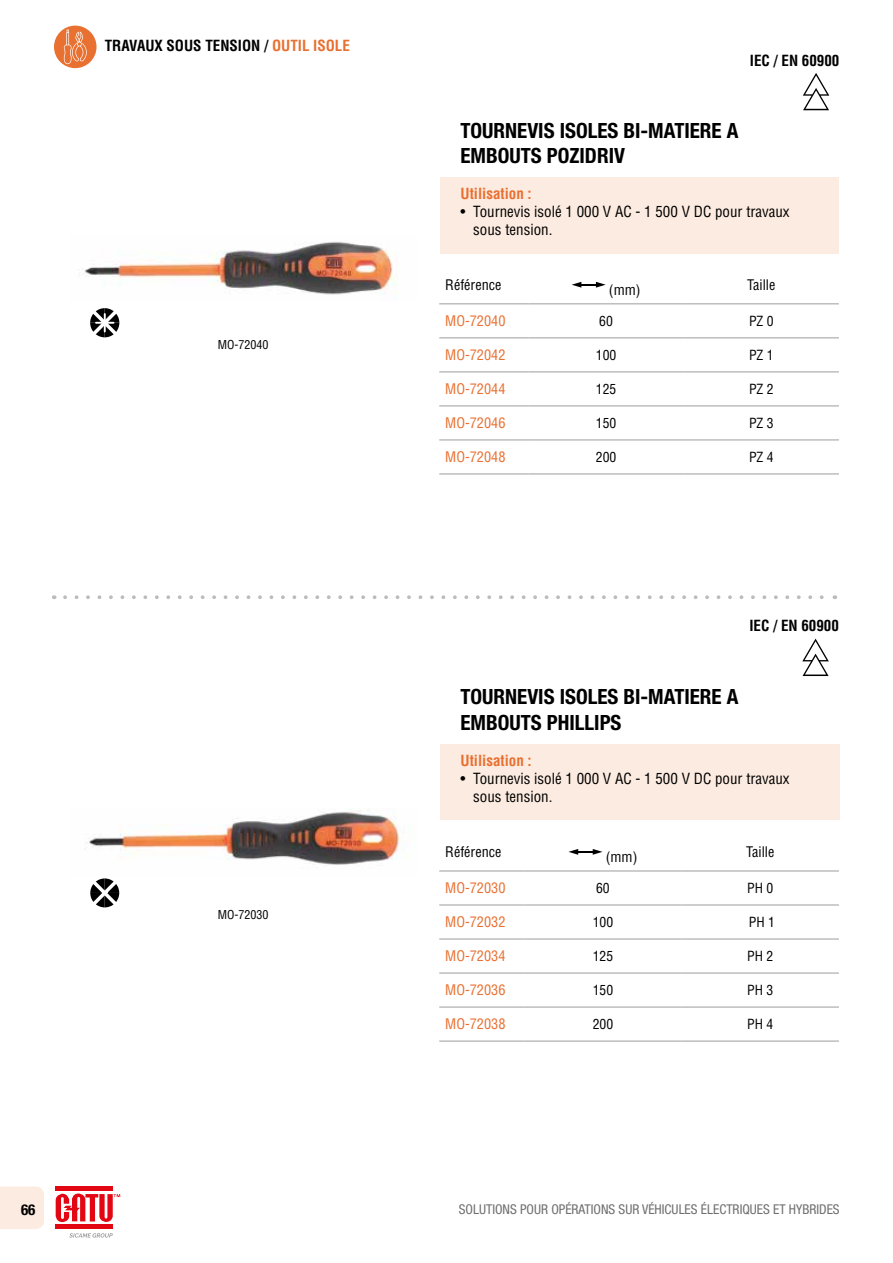
<style>
.page{position:relative;width:893px;height:1263px;background:#fff}
.page>*{position:absolute;margin:0;border:0;box-sizing:border-box;transform-origin:0 0}
.t1{font:700 condensed 21px/25.5px "Helvetica Neue LT Std";color:#000}
.t2{font:condensed 15px/18px "Helvetica LT Std";color:#000}
.t3{font:700 condensed 15px "Helvetica LT Std";color:#000}
.t4{font:700 condensed 15px "Helvetica LT Std";color:#e87031}
.t5{font:700 condensed 15px "Helvetica Neue LT Std";color:#000}
.t6{font:condensed 14.25px "Helvetica LT Std";color:#e87031}
.t7{font:condensed 14.25px "Helvetica LT Std";color:#000}
.t8{font:condensed 13.65px "Helvetica LT Std";color:#000}
.t9{font:condensed 13.5px "Helvetica Neue LT Std";color:#706f6f}
.t10{font:condensed 12px "Helvetica LT Std";color:#000}
.s1{color:#e87031}
</style>
<div class="page">
<div style="left:0;top:1186px;width:44px;height:43px;background:#fcebe0"></div>
<div style="left:55px;top:1186px;width:58px;height:5px;background:#e30613"></div>
<div style="left:55px;top:1224px;width:58px;height:5px;background:#e30613"></div>
<svg style="left:56px;top:1193px;width:64px;height:29px"></svg>
<svg style="left:69px;top:1233px;width:44px;height:4px"></svg>
<div style="left:54px;top:26px;width:43px;height:42px;background:#e87031;border-radius:50%"></div>
<svg style="left:63px;top:30px;width:24px;height:34px"></svg>
<div style="left:440px;top:745px;width:399px;height:75px;background:#fcebe0"></div>
<div style="left:440px;top:177px;width:399px;height:76px;background:#fcebe0"></div>
<hr style="left:439px;top:337px;width:89px;height:1px;background:#9d9d9c">
<hr style="left:439px;top:371px;width:89px;height:1px;background:#9d9d9c">
<hr style="left:439px;top:405px;width:89px;height:1px;background:#9d9d9c">
<hr style="left:439px;top:440px;width:89px;height:1px;background:#9d9d9c">
<hr style="left:439px;top:474px;width:89px;height:1px;background:#9d9d9c">
<hr style="left:528px;top:337px;width:156px;height:1px;background:#9d9d9c">
<hr style="left:684px;top:337px;width:155px;height:1px;background:#9d9d9c">
<hr style="left:528px;top:371px;width:156px;height:1px;background:#9d9d9c">
<hr style="left:684px;top:371px;width:155px;height:1px;background:#9d9d9c">
<hr style="left:528px;top:405px;width:156px;height:1px;background:#9d9d9c">
<hr style="left:684px;top:405px;width:155px;height:1px;background:#9d9d9c">
<hr style="left:528px;top:440px;width:156px;height:1px;background:#9d9d9c">
<hr style="left:684px;top:440px;width:155px;height:1px;background:#9d9d9c">
<hr style="left:528px;top:474px;width:156px;height:1px;background:#9d9d9c">
<hr style="left:684px;top:474px;width:155px;height:1px;background:#9d9d9c">
<svg style="left:439px;top:281px;width:400px;height:23px"></svg>
<img style="left:78px;top:241px;width:319px;height:57px">
<svg style="left:803px;top:73px;width:26px;height:37px"></svg>
<svg style="left:90px;top:308px;width:29px;height:29px"></svg>
<svg style="left:65px;top:595px;width:770px;height:4px"></svg>
<hr style="left:439px;top:905px;width:85px;height:1px;background:#9d9d9c">
<hr style="left:439px;top:939px;width:85px;height:1px;background:#9d9d9c">
<hr style="left:439px;top:973px;width:85px;height:1px;background:#9d9d9c">
<hr style="left:439px;top:1007px;width:85px;height:1px;background:#9d9d9c">
<hr style="left:439px;top:1041px;width:85px;height:1px;background:#9d9d9c">
<hr style="left:524px;top:905px;width:158px;height:1px;background:#9d9d9c">
<hr style="left:682px;top:905px;width:157px;height:1px;background:#9d9d9c">
<hr style="left:524px;top:939px;width:158px;height:1px;background:#9d9d9c">
<hr style="left:682px;top:939px;width:157px;height:1px;background:#9d9d9c">
<hr style="left:524px;top:973px;width:158px;height:1px;background:#9d9d9c">
<hr style="left:682px;top:973px;width:157px;height:1px;background:#9d9d9c">
<hr style="left:524px;top:1007px;width:158px;height:1px;background:#9d9d9c">
<hr style="left:682px;top:1007px;width:157px;height:1px;background:#9d9d9c">
<hr style="left:524px;top:1041px;width:158px;height:1px;background:#9d9d9c">
<hr style="left:682px;top:1041px;width:157px;height:1px;background:#9d9d9c">
<svg style="left:439px;top:849px;width:400px;height:22px"></svg>
<img style="left:84px;top:810px;width:320px;height:55px">
<svg style="left:802px;top:639px;width:27px;height:37px"></svg>
<svg style="left:90px;top:878px;width:29px;height:29px"></svg>
<p class="t3" style="left:105px;top:37px;width:247px">TRAVAUX SOUS TENSION / <span class="s1">OUTIL ISOLE</span></p>
<p class="t10" style="left:218px;top:337px;width:52px">MO-72040</p>
<p class="t10" style="left:218px;top:907px;width:52px">MO-72030</p>
<p class="t3" style="left:750px;top:51px;width:91px">IEC / EN 60900</p>
<h1 class="t1" style="left:460px;top:117px;width:279px">TOURNEVIS ISOLES BI-MATIERE A<br>EMBOUTS POZIDRIV</h1>
<p class="t4" style="left:460px;top:185px;width:73px">Utilisation :</p>
<p class="t2" style="left:473px;top:203px;width:318px;text-indent:-13px">• Tournevis isolé 1 000 V AC - 1 500 V DC pour travaux sous tension.</p>
<p class="t7" style="left:445px;top:276px;width:58px">Référence</p>
<p class="t7" style="left:609px;top:281px;width:33px">(mm)</p>
<p class="t7" style="left:747px;top:276px;width:30px">Taille</p>
<p class="t6" style="left:445px;top:312px;width:62px">MO-72040</p>
<p class="t8" style="left:599px;top:312px;width:15px">60</p>
<p class="t8" style="left:749px;top:312px;width:26px">PZ 0</p>
<p class="t6" style="left:445px;top:346px;width:62px">MO-72042</p>
<p class="t8" style="left:596px;top:346px;width:22px">100</p>
<p class="t8" style="left:749px;top:346px;width:26px">PZ 1</p>
<p class="t6" style="left:445px;top:380px;width:62px">MO-72044</p>
<p class="t8" style="left:596px;top:380px;width:22px">125</p>
<p class="t8" style="left:749px;top:380px;width:26px">PZ 2</p>
<p class="t6" style="left:445px;top:414px;width:62px">MO-72046</p>
<p class="t8" style="left:596px;top:414px;width:22px">150</p>
<p class="t8" style="left:749px;top:414px;width:26px">PZ 3</p>
<p class="t6" style="left:445px;top:448px;width:62px">MO-72048</p>
<p class="t8" style="left:596px;top:448px;width:22px">200</p>
<p class="t8" style="left:749px;top:448px;width:26px">PZ 4</p>
<p class="t3" style="left:749px;top:616px;width:91px">IEC / EN 60900</p>
<h1 class="t1" style="left:460px;top:684px;width:279px">TOURNEVIS ISOLES BI-MATIERE A<br>EMBOUTS PHILLIPS</h1>
<p class="t4" style="left:460px;top:751px;width:73px">Utilisation :</p>
<p class="t2" style="left:473px;top:769px;width:318px;text-indent:-13px">• Tournevis isolé 1 000 V AC - 1 500 V DC pour travaux sous tension.</p>
<p class="t7" style="left:445px;top:843px;width:58px">Référence</p>
<p class="t7" style="left:606px;top:848px;width:33px">(mm)</p>
<p class="t7" style="left:746px;top:843px;width:30px">Taille</p>
<p class="t6" style="left:445px;top:879px;width:62px">MO-72030</p>
<p class="t8" style="left:596px;top:879px;width:15px">60</p>
<p class="t8" style="left:747px;top:879px;width:28px">PH 0</p>
<p class="t6" style="left:445px;top:913px;width:62px">MO-72032</p>
<p class="t8" style="left:593px;top:913px;width:22px">100</p>
<p class="t8" style="left:749px;top:913px;width:28px">PH 1</p>
<p class="t6" style="left:445px;top:947px;width:62px">MO-72034</p>
<p class="t8" style="left:593px;top:947px;width:22px">125</p>
<p class="t8" style="left:747px;top:947px;width:28px">PH 2</p>
<p class="t6" style="left:445px;top:981px;width:62px">MO-72036</p>
<p class="t8" style="left:593px;top:981px;width:22px">150</p>
<p class="t8" style="left:747px;top:981px;width:28px">PH 3</p>
<p class="t6" style="left:445px;top:1015px;width:62px">MO-72038</p>
<p class="t8" style="left:593px;top:1015px;width:22px">200</p>
<p class="t8" style="left:747px;top:1015px;width:28px">PH 4</p>
<p class="t5" style="left:21px;top:1201px;width:16px">66</p>
<p class="t9" style="left:459px;top:1201px;width:382px">SOLUTIONS POUR OPÉRATIONS SUR VÉHICULES ÉLECTRIQUES ET HYBRIDES</p>
</div>
